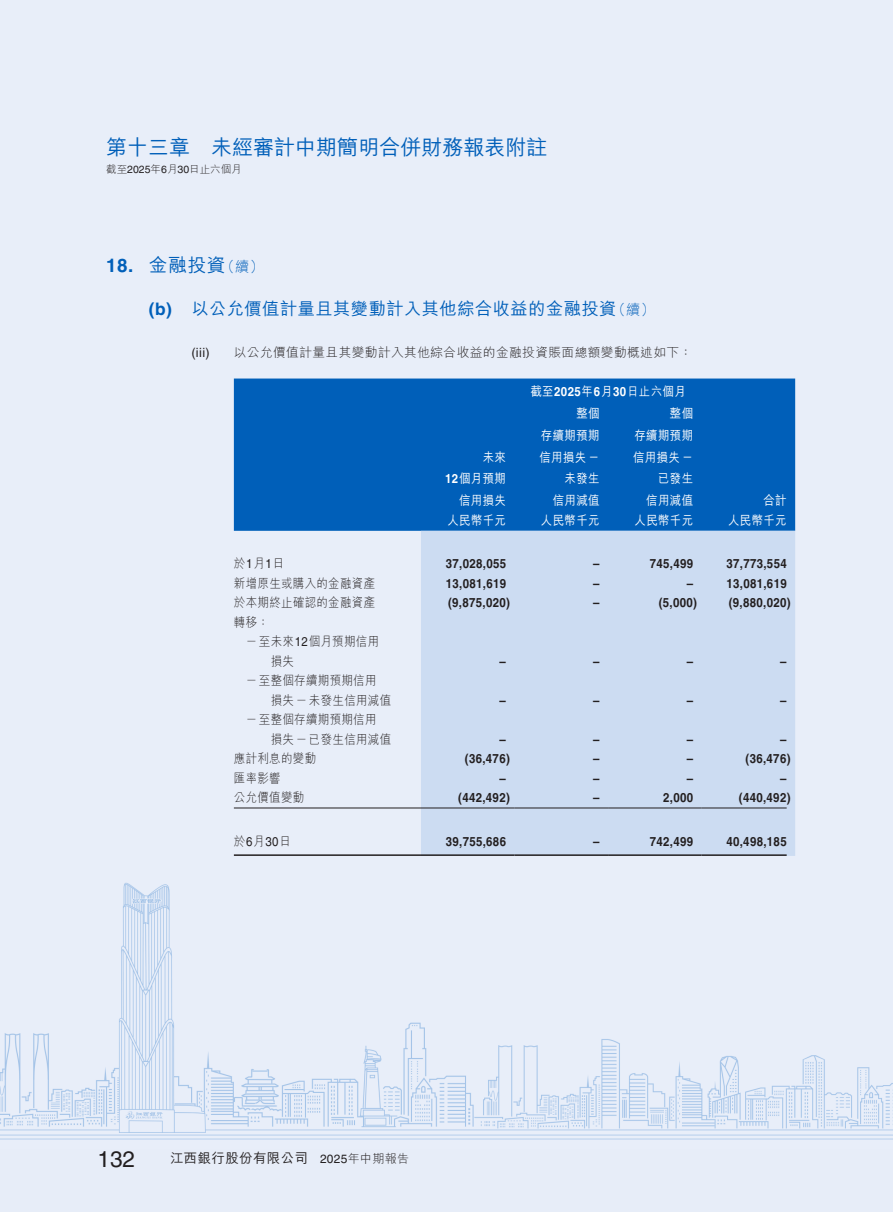
<style>
.page{position:relative;width:893px;height:1212px;background:#e7edf8}
.page>*{position:absolute;margin:0;border:0;box-sizing:border-box;transform-origin:0 0}
.t1{font:22.5px "Helvetica LT Std";color:#231f20}
.t2{font:500 21px "M Hei HK";color:#005fb9}
.t3{font:500 18.75px "M Hei HK";color:#005fb9}
.t4{font:500 17.25px "M Hei HK";letter-spacing:.03em;color:#005fb9}
.t5{font:500 13.5px "M Hei HK";letter-spacing:.025em;color:#231f20}
.t6{font:700 12.75px "Helvetica LT Std";letter-spacing:.03em;color:#231f20;scale:.9 1}
.t7{font:300 12.75px/19.5px "M Hei HK";letter-spacing:.03em;color:#231f20;scale:.9 1}
.t8{font:500 12.75px/21.8px "M Hei HK";letter-spacing:.03em;color:#fff;text-align:right;scale:.9 1}
.t9{font:300 12.75px "M Hei HK";letter-spacing:.03em;color:#231f20}
.t10{font:12.75px "Helvetica LT Std";color:#231f20}
.t11{font:300 10.5px "M Hei HK";color:#231f20}
.s1{font-family:"Helvetica LT Std";font-weight:400}
.s2{font-family:"Helvetica LT Std";font-weight:700}
.s3{font-weight:300;font-size:14.25px}
.s4{font-family:"Helvetica LT Std";font-weight:400;font-size:12px}
.s5{font-weight:300;font-size:12px}
</style>
<div class="page">
<img style="left:0;top:378px;width:893px;height:762px">
<div style="left:234px;top:378px;width:561px;height:153px;background:#005fb9"></div>
<div style="left:421px;top:531px;width:374px;height:325px;background:#ccdcf2"></div>
<hr style="left:234px;top:807px;width:187px;height:1px;background:#231f20">
<hr style="left:421px;top:807px;width:93px;height:1px;background:#231f20">
<hr style="left:514px;top:807px;width:94px;height:1px;background:#231f20">
<hr style="left:608px;top:807px;width:94px;height:1px;background:#231f20">
<hr style="left:702px;top:807px;width:85px;height:1px;background:#231f20">
<hr style="left:234px;top:854px;width:187px;height:2px;background:#231f20">
<hr style="left:421px;top:854px;width:93px;height:2px;background:#231f20">
<hr style="left:514px;top:854px;width:94px;height:2px;background:#231f20">
<hr style="left:608px;top:854px;width:94px;height:2px;background:#231f20">
<hr style="left:702px;top:854px;width:85px;height:2px;background:#231f20">
<h2 class="t2" style="left:106px;top:132px;width:442px">第十三章 未經審計中期簡明合併財務報表附註</h2>
<p class="t11" style="left:106px;top:164px;width:137px">截至<span class="s1">2025</span>年<span class="s1">6</span>月<span class="s1">30</span>日止六個月</p>
<h3 class="t3" style="left:106px;top:251px;width:159px"><span class="s2">18.</span> 金融投資<span class="s3">（續）</span></h3>
<h3 class="t4" style="left:149px;top:296px;width:508px"><span class="s2">(b)</span> 以公允價值計量且其變動計入其他綜合收益的金融投資<span class="s3">（續）</span></h3>
<p class="t10" style="left:191px;top:345px;width:20px">(iii)</p>
<p class="t9" style="left:234px;top:346px;width:460px">以公允價值計量且其變動計入其他綜合收益的金融投資賬面總額變動概述如下：</p>
<p class="t8" style="left:530px;top:380px;width:174px">截至<span class="s2">2025</span>年<span class="s2">6</span>月<span class="s2">30</span>日止六個月</p>
<p class="t8" style="left:445px;top:445px;width:69px">未來<br><span class="s2">12</span>個月預期信用損失</p>
<p class="t8" style="left:539px;top:401px;width:68px">整個<br>存續期預期信用損失－未發生<br>信用減值</p>
<p class="t8" style="left:633px;top:401px;width:68px">整個<br>存續期預期信用損失－已發生<br>信用減值</p>
<p class="t8" style="left:763px;top:488px;width:27px">合計</p>
<p class="t8" style="left:447px;top:508px;width:67px">人民幣千元</p>
<p class="t8" style="left:541px;top:508px;width:67px">人民幣千元</p>
<p class="t8" style="left:634px;top:508px;width:67px">人民幣千元</p>
<p class="t8" style="left:728px;top:508px;width:67px">人民幣千元</p>
<p class="t7" style="left:234px;top:554px;width:57px">於<span class="s1">1</span>月<span class="s1">1</span>日</p>
<p class="t6" style="left:446px;top:556px;width:69px">37,028,055</p>
<p class="t6" style="left:593px;top:556px;width:9px">–</p>
<p class="t6" style="left:650px;top:556px;width:50px">745,499</p>
<p class="t6" style="left:726px;top:556px;width:69px">37,773,554</p>
<p class="t7" style="left:234px;top:573px;width:158px">新增原生或購入的金融資產</p>
<p class="t6" style="left:446px;top:575px;width:69px">13,081,619</p>
<p class="t6" style="left:593px;top:575px;width:9px">–</p>
<p class="t6" style="left:687px;top:575px;width:9px">–</p>
<p class="t6" style="left:726px;top:575px;width:69px">13,081,619</p>
<p class="t7" style="left:234px;top:592px;width:158px">於本期終止確認的金融資產</p>
<p class="t6" style="left:448px;top:595px;width:70px">(9,875,020)</p>
<p class="t6" style="left:593px;top:595px;width:9px">–</p>
<p class="t6" style="left:659px;top:595px;width:44px">(5,000)</p>
<p class="t6" style="left:729px;top:595px;width:70px">(9,880,020)</p>
<p class="t7" style="left:234px;top:612px;width:40px">轉移：</p>
<p class="t7" style="left:246px;top:631px;width:150px">－至未來<span class="s1">12</span>個月預期信用</p>
<p class="t7" style="left:271px;top:651px;width:27px">損失</p>
<p class="t6" style="left:500px;top:653px;width:9px">–</p>
<p class="t6" style="left:593px;top:653px;width:9px">–</p>
<p class="t6" style="left:687px;top:653px;width:9px">–</p>
<p class="t6" style="left:780px;top:653px;width:9px">–</p>
<p class="t7" style="left:271px;top:670px;width:135px;text-indent:-25px">－至整個存續期預期信用損失－未發生信用減值</p>
<p class="t6" style="left:500px;top:692px;width:9px">–</p>
<p class="t6" style="left:593px;top:692px;width:9px">–</p>
<p class="t6" style="left:687px;top:692px;width:9px">–</p>
<p class="t6" style="left:780px;top:692px;width:9px">–</p>
<p class="t7" style="left:271px;top:709px;width:135px;text-indent:-25px">－至整個存續期預期信用損失－已發生信用減值</p>
<p class="t6" style="left:500px;top:731px;width:9px">–</p>
<p class="t6" style="left:593px;top:731px;width:9px">–</p>
<p class="t6" style="left:687px;top:731px;width:9px">–</p>
<p class="t6" style="left:780px;top:731px;width:9px">–</p>
<p class="t7" style="left:234px;top:748px;width:93px">應計利息的變動</p>
<p class="t6" style="left:465px;top:751px;width:51px">(36,476)</p>
<p class="t6" style="left:593px;top:751px;width:9px">–</p>
<p class="t6" style="left:687px;top:751px;width:9px">–</p>
<p class="t6" style="left:745px;top:751px;width:51px">(36,476)</p>
<p class="t7" style="left:234px;top:768px;width:54px">匯率影響</p>
<p class="t6" style="left:500px;top:770px;width:9px">–</p>
<p class="t6" style="left:593px;top:770px;width:9px">–</p>
<p class="t6" style="left:687px;top:770px;width:9px">–</p>
<p class="t6" style="left:780px;top:770px;width:9px">–</p>
<p class="t7" style="left:234px;top:787px;width:80px">公允價值變動</p>
<p class="t6" style="left:458px;top:790px;width:59px">(442,492)</p>
<p class="t6" style="left:593px;top:790px;width:9px">–</p>
<p class="t6" style="left:663px;top:790px;width:35px">2,000</p>
<p class="t6" style="left:739px;top:790px;width:59px">(440,492)</p>
<p class="t7" style="left:234px;top:831px;width:65px">於<span class="s1">6</span>月<span class="s1">30</span>日</p>
<p class="t6" style="left:446px;top:833px;width:69px">39,755,686</p>
<p class="t6" style="left:593px;top:833px;width:9px">–</p>
<p class="t6" style="left:650px;top:833px;width:50px">742,499</p>
<p class="t6" style="left:726px;top:833px;width:69px">40,498,185</p>
<h1 class="t1" style="left:98px;top:1146px;width:39px">132</h1>
<p class="t5" style="left:170px;top:1148px;width:240px">江西銀行股份有限公司 <span class="s4">2025</span><span class="s5">年中期報告</span></p>
</div>
